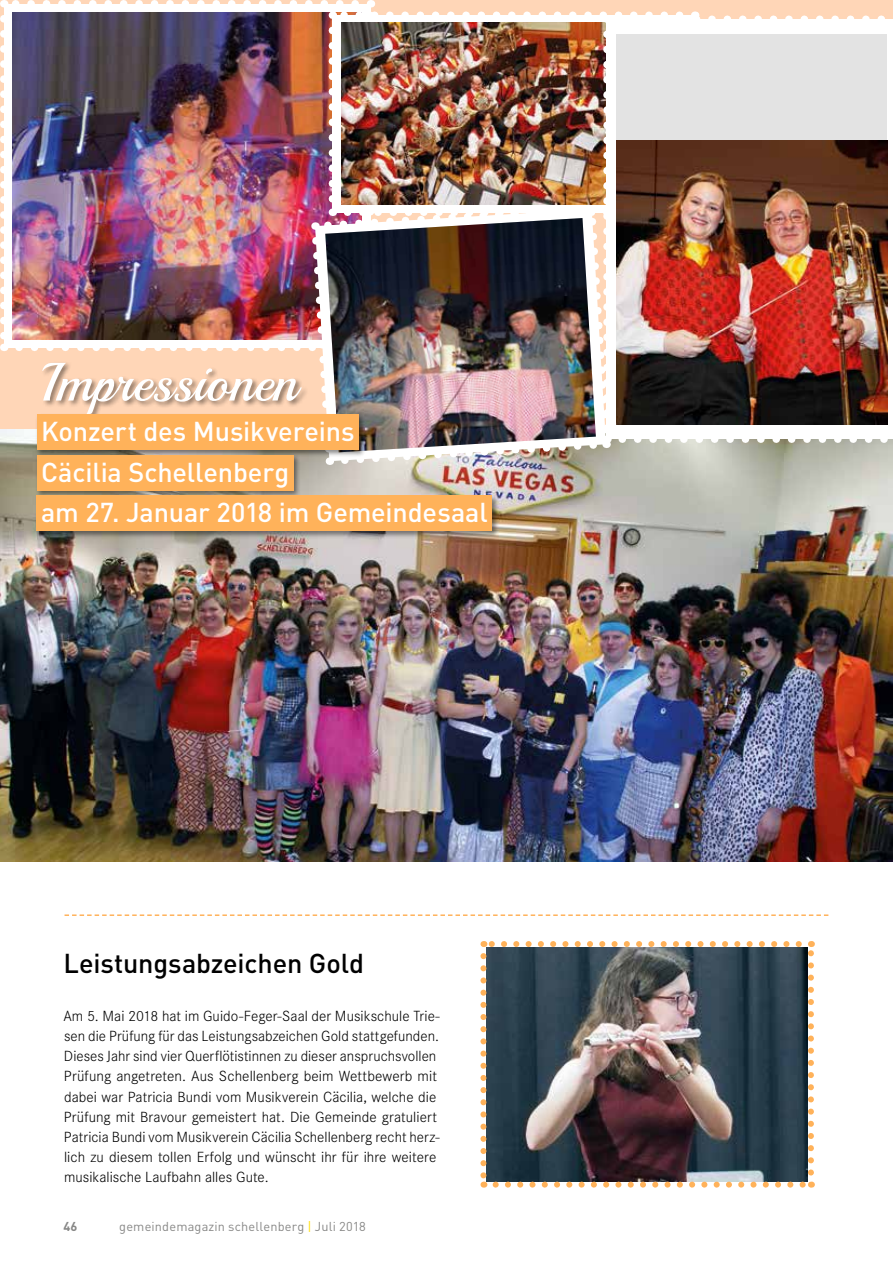
<style>
.page{position:relative;width:893px;height:1263px;background:#fff}
.page>*{position:absolute;margin:0;border:0;box-sizing:border-box;transform-origin:0 0}
.t1{font:54px "Playball";letter-spacing:.005em;color:#fff}
.t2{font:500 27px/40.5px "DIN";letter-spacing:-.005em;color:#fff}
.t3{font:500 27px "DIN";letter-spacing:-.005em;color:#000}
.t4{font:300 15.3px/20px "Corporate S";letter-spacing:.005em;color:#000}
.t5{font:12.75px "DIN";letter-spacing:.015em;color:#878786}
.t6{font:700 12.75px "DIN";color:#878786}
.s1{color:#fd0}
</style>
<div class="page">
<img style="left:0;top:468px;width:893px;height:393px">
<svg style="left:65px;top:914px;width:763px;height:2px"></svg>
<img style="left:486px;top:947px;width:322px;height:234px">
<svg style="left:496px;top:1181px;width:309px;height:6px"></svg>
<svg style="left:480px;top:956px;width:6px;height:231px"></svg>
<svg style="left:808px;top:941px;width:6px;height:231px"></svg>
<svg style="left:483px;top:941px;width:316px;height:6px"></svg>
<img style="left:0;top:0;width:893px;height:468px">
<div style="left:617px;top:34px;width:270px;height:390px;background:#e3e3e3"></div>
<img style="left:617px;top:140px;width:270px;height:284px">
<div style="left:35px;top:361px;width:465px;height:178px;background:#000;opacity:.45"></div>
<div style="left:37px;top:414px;width:322px;height:36px;background:#ffb25a"></div>
<div style="left:37px;top:455px;width:256px;height:35px;background:#ffb25a"></div>
<div style="left:37px;top:495px;width:455px;height:36px;background:#ffb25a"></div>
<h1 class="t1" style="left:41px;top:349px;width:257px">Impressionen</h1>
<h2 class="t2" style="left:41px;top:410px;width:448px">Konzert des Musikvereins<br>Cäcilia Schellenberg<br>am 27. Januar 2018 im Gemeindesaal</h2>
<h2 class="t3" style="left:63px;top:946px;width:302px">Leistungsabzeichen Gold</h2>
<p class="t4" style="left:63px;top:1007px;width:378px">Am 5. Mai 2018 hat im Guido-Feger-Saal der Musikschule Trie&shy;sen die Prüfung für das Leistungsabzeichen Gold stattgefunden.<br>Dieses Jahr sind vier Querflötistinnen zu dieser anspruchsvollen Prüfung angetreten. Aus Schellenberg beim Wettbewerb mit dabei war Patricia Bundi vom Musikverein Cäcilia, welche die Prüfung mit Bravour gemeistert hat. Die Gemeinde gratuliert Patricia Bundi vom Musikverein Cäcilia Schellenberg recht herz&shy;lich zu diesem tollen Erfolg und wünscht ihr für ihre weitere musikalische Laufbahn alles Gute.</p>
<p class="t6" style="left:64px;top:1218px;width:15px">46</p>
<p class="t5" style="left:119px;top:1219px;width:248px">gemeindemagazin schellenberg <span class="s1">|</span> Juli 2018</p>
</div>
